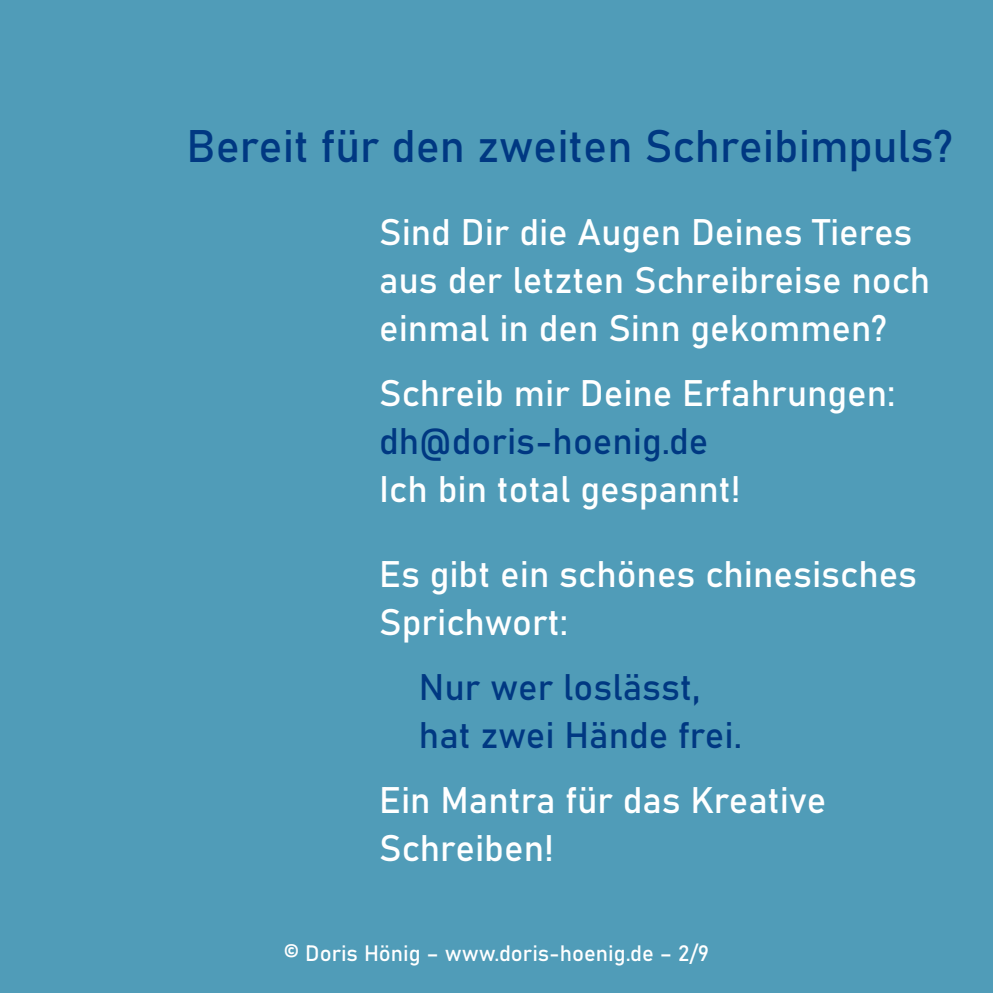
<style>
.page{position:relative;width:993px;height:993px;background:#fff}
.page>*{position:absolute;margin:0;border:0;box-sizing:border-box;transform-origin:0 0}
.t1{font:45px "Bahnschrift";color:#003882}
.t2{font:36.5px/48px "Bahnschrift";color:#fff}
.t3{font:36.5px/48px "Bahnschrift";color:#003882}
.t4{font:22px "Bahnschrift";color:#fff}
</style>
<div class="page">
<div style="left:0;top:0;width:992px;height:992px;background:#509cb8"></div>
<p class="t1" style="left:186px;top:118px;width:768px">Bereit für den zweiten Schreibimpuls?</p>
<p class="t2" style="left:379px;top:208px;width:552px">Sind Dir die Augen Deines Tieres aus der letzten Schreibreise noch einmal in den Sinn gekommen?</p>
<p class="t2" style="left:379px;top:369px;width:517px">Schreib mir Deine Erfahrungen:</p>
<p class="t3" style="left:379px;top:417px;width:331px">dh@doris-hoenig.de</p>
<p class="t2" style="left:379px;top:465px;width:363px">Ich bin total gespannt!</p>
<p class="t2" style="left:379px;top:550px;width:539px">Es gibt ein schönes chinesisches<br>Sprichwort:</p>
<p class="t3" style="left:419px;top:663px;width:324px">Nur wer loslässt, hat zwei Hände frei.</p>
<p class="t2" style="left:379px;top:776px;width:448px">Ein Mantra für das Kreative<br>Schreiben!</p>
<p class="t4" style="left:284px;top:938px;width:426px">© Doris Hönig – www.doris-hoenig.de – 2/9</p>
</div>
